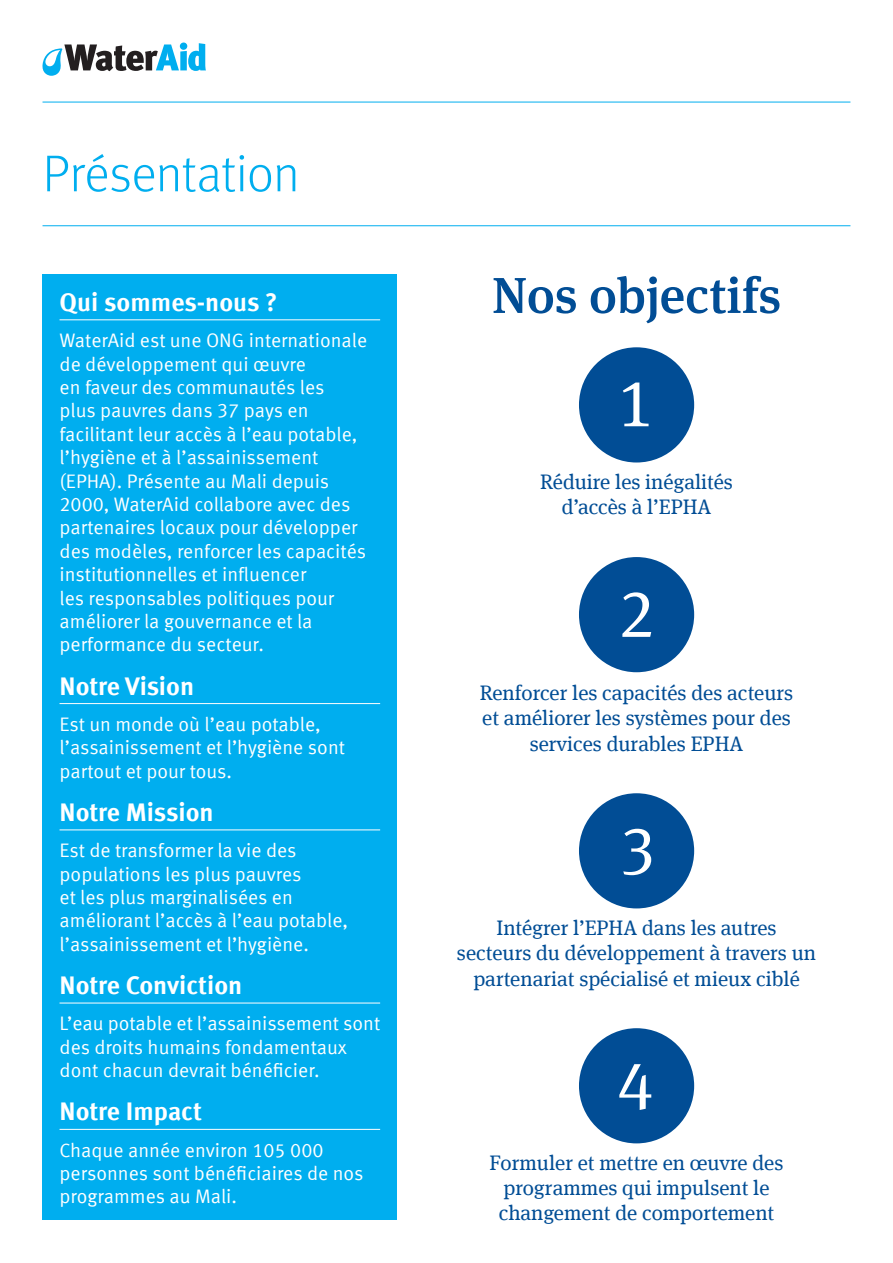
<style>
.page{position:relative;width:893px;height:1263px;background:#fff}
.page>*{position:absolute;margin:0;border:0;box-sizing:border-box;transform-origin:0 0}
.t1{font:66.6px "Meta Serif Offc Pro";color:#fff}
.t2{font:300 51.75px "Meta Offc";letter-spacing:-.015em;color:#00aeef}
.t3{font:500 50.4px "Meta Serif Offc Pro";color:#014d95}
.t4{font:700 25.5px "Meta Offc";color:#fff}
.t5{font:21px/25.2px "Meta Serif Offc Pro";color:#014d95;text-align:center}
.t6{font:19.5px/23.4px "Meta Offc Norm";color:#fff}
</style>
<div class="page">
<svg style="left:43px;top:43px;width:163px;height:33px"></svg>
<hr style="left:43px;top:102px;width:807px;height:1px;background:#00aeef">
<hr style="left:43px;top:225px;width:807px;height:1px;background:#00aeef">
<div style="left:43px;top:274px;width:354px;height:946px;background:#00aeef"></div>
<hr style="left:60px;top:319px;width:320px;height:1px;background:#fff">
<hr style="left:60px;top:703px;width:320px;height:1px;background:#fff">
<hr style="left:60px;top:829px;width:320px;height:1px;background:#fff">
<hr style="left:60px;top:1003px;width:320px;height:1px;background:#fff">
<hr style="left:60px;top:1129px;width:320px;height:1px;background:#fff">
<div style="left:579px;top:347px;width:115px;height:115px;background:#014d95;border-radius:50%"></div>
<div style="left:579px;top:557px;width:115px;height:115px;background:#014d95;border-radius:50%"></div>
<div style="left:579px;top:793px;width:115px;height:115px;background:#014d95;border-radius:50%"></div>
<div style="left:579px;top:1028px;width:115px;height:115px;background:#014d95;border-radius:50%"></div>
<h2 class="t2" style="left:43px;top:144px;width:259px">Présentation</h2>
<h3 class="t4" style="left:60px;top:287px;width:219px">Qui sommes-nous ?</h3>
<p class="t6" style="left:60px;top:329px;width:309px">WaterAid est une ONG internationale de développement qui œuvre<br>en faveur des communautés les<br>plus pauvres dans 37 pays en facilitant leur accès à l’eau potable, l’hygiène et à l’assainissement (EPHA). Présente au Mali depuis<br>2000, WaterAid collabore avec des partenaires locaux pour développer des modèles, renforcer les capacités institutionnelles et influencer<br>les responsables politiques pour améliorer la gouvernance et la performance du secteur.</p>
<h3 class="t4" style="left:60px;top:671px;width:136px">Notre Vision</h3>
<p class="t6" style="left:60px;top:713px;width:287px">Est un monde où l’eau potable, l’assainissement et l’hygiène sont partout et pour tous.</p>
<h3 class="t4" style="left:60px;top:797px;width:156px">Notre Mission</h3>
<p class="t6" style="left:60px;top:839px;width:290px">Est de transformer la vie des populations les plus pauvres<br>et les plus marginalisées en améliorant l’accès à l’eau potable, l’assainissement et l’hygiène.</p>
<h3 class="t4" style="left:60px;top:970px;width:184px">Notre Conviction</h3>
<p class="t6" style="left:60px;top:1012px;width:322px">L’eau potable et l’assainissement sont des droits humains fondamentaux dont chacun devrait bénéficier.</p>
<h3 class="t4" style="left:60px;top:1096px;width:144px">Notre Impact</h3>
<p class="t6" style="left:60px;top:1139px;width:306px">Chaque année environ 105 000 personnes sont bénéficiaires de nos programmes au Mali.</p>
<h3 class="t3" style="left:492px;top:257px;width:291px">Nos objectifs</h3>
<h1 class="t1" style="left:616px;top:355px;width:39px">1</h1>
<p class="t5" style="left:540px;top:468px;width:194px">Réduire les inégalités d’accès à l’EPHA</p>
<h1 class="t1" style="left:618px;top:565px;width:39px">2</h1>
<p class="t5" style="left:480px;top:679px;width:315px">Renforcer les capacités des acteurs et améliorer les systèmes pour des services durables EPHA</p>
<h1 class="t1" style="left:620px;top:802px;width:39px">3</h1>
<p class="t5" style="left:457px;top:914px;width:361px">Intégrer l’EPHA dans les autres secteurs du développement à travers un partenariat spécialisé et mieux ciblé</p>
<h1 class="t1" style="left:616px;top:1036px;width:39px">4</h1>
<p class="t5" style="left:490px;top:1149px;width:295px">Formuler et mettre en œuvre des programmes qui impulsent le changement de comportement</p>
</div>
